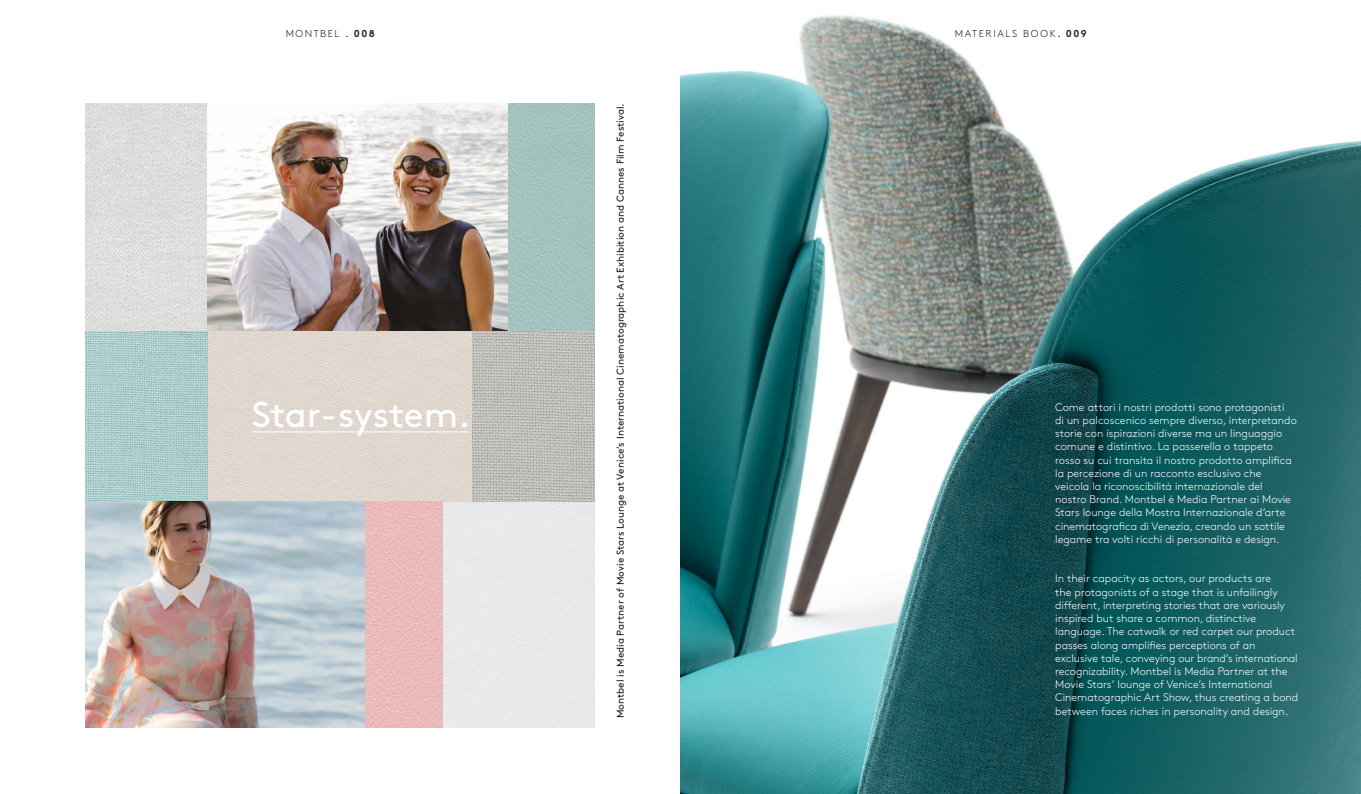
<style>
.page{position:relative;width:1361px;height:794px;background:#fff}
.page>*{position:absolute;margin:0;border:0;box-sizing:border-box;transform-origin:0 0}
.t1{font:36px "Brown Std";letter-spacing:-.01em;color:#fff}
.t2{font:300 11px/13.2px "Brown Std";color:#fff}
.t3{font:10px "Brown Std";color:#231f20}
.t4{font:300 10px "Brown Std";letter-spacing:.16em;color:#231f20}
.s1{font-weight:400}
.s2{font-weight:700}
</style>
<div class="page">
<img style="left:85px;top:330px;width:509px;height:397px">
<img style="left:85px;top:103px;width:424px;height:227px">
<hr style="left:251px;top:431px;width:218px;height:1px;background:#fff">
<div style="left:509px;top:103px;width:85px;height:227px;background:#a3c2bd"></div>
<img style="left:680px;top:15px;width:681px;height:779px">
<p class="t4" style="left:286px;top:28px;width:91px">MONTBEL <span class="s1">.</span> <span class="s2">008</span></p>
<p class="t4" style="left:955px;top:28px;width:133px">MATERIALS BOOK<span class="s1">.</span> <span class="s2">009</span></p>
<h1 class="t1" style="left:251px;top:393px;width:220px">Star-system.</h1>
<p class="t3" style="left:614px;top:718px;width:617px;rotate:-90deg">Montbel is Media Partner of Movie Stars Lounge at Venice’s International Cinematographic Art Exhibition and Cannes Film Festival.</p>
<p class="t2" style="left:1055px;top:400px;width:243px">Come attori i nostri prodotti sono protagonisti<br>di un palcoscenico sempre diverso, interpretando storie con ispirazioni diverse ma un linguaggio comune e distintivo. La passerella o tappeto rosso su cui transita il nostro prodotto amplifica la percezione di un racconto esclusivo che veicola la riconoscibilità internazionale del nostro Brand. Montbel è Media Partner ai Movie Stars lounge della Mostra Internazionale d’arte cinematografica di Venezia, creando un sottile legame tra volti ricchi di personalità e design.</p>
<p class="t2" style="left:1055px;top:572px;width:245px">In their capacity as actors, our products are<br>the protagonists of a stage that is unfailingly different, interpreting stories that are variously inspired but share a common, distinctive language. The catwalk or red carpet our product passes along amplifies perceptions of an exclusive tale, conveying our brand’s international recognizability. Montbel is Media Partner at the Movie Stars’ lounge of Venice’s International Cinematographic Art Show, thus creating a bond between faces riches in personality and design.</p>
</div>
